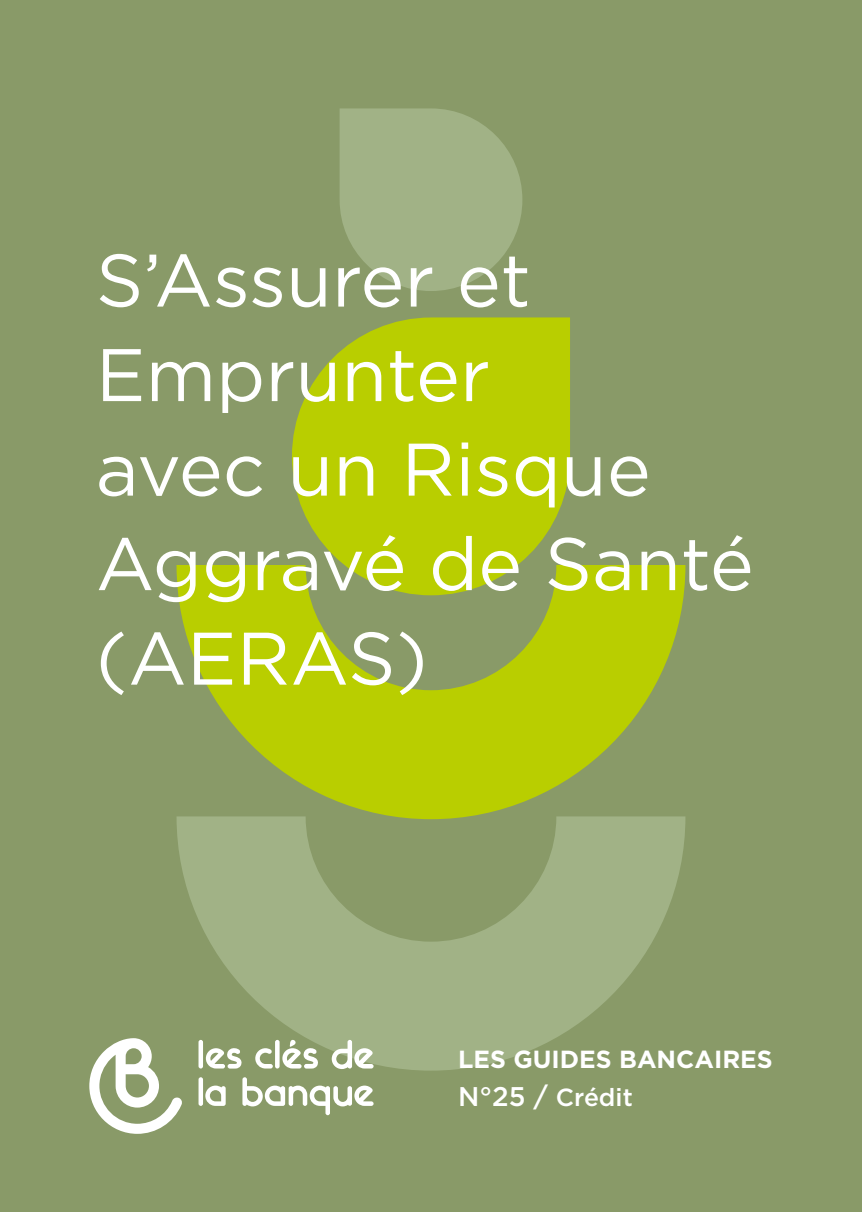
<style>
.page{position:relative;width:862px;height:1212px;background:#fff}
.page>*{position:absolute;margin:0;border:0;box-sizing:border-box;transform-origin:0 0}
.COUVERTURE_titre_long{font:74.25px/94.5px "Gotham";color:#fff}
.t1{font:700 24.75px "Gotham";color:#fff}
.t2{font:500 24.75px "Gotham";color:#fff}
.s1{font-size:27px}
</style>
<div class="page">
<div style="left:0;top:0;width:861px;height:1212px;background:#899a68"></div>
<svg style="left:176px;top:819px;width:509px;height:251px;fill:#a1b286"></svg>
<div style="left:339px;top:108px;width:183px;height:183px;background:#a1b286;border-radius:91px"></div>
<svg style="left:176px;top:565px;width:509px;height:254px;fill:#b9ce00"></svg>
<div style="left:292px;top:317px;width:277px;height:278px;background:#b9ce00;border-radius:139px"></div>
<svg style="left:89px;top:1038px;width:93px;height:96px"></svg>
<svg style="left:331px;top:1040px;width:42px;height:29px"></svg>
<svg style="left:206px;top:1048px;width:35px;height:20px"></svg>
<div style="left:198px;top:1040px;width:5px;height:28px;background:#fff;border-radius:2px"></div>
<svg style="left:242px;top:1077px;width:131px;height:38px"></svg>
<svg style="left:205px;top:1085px;width:20px;height:21px"></svg>
<div style="left:198px;top:1077px;width:5px;height:29px;background:#fff;border-radius:2px"></div>
<svg style="left:255px;top:1048px;width:18px;height:20px"></svg>
<hr style="left:275px;top:1040px;width:4px;height:28px;background:#fff;border-radius:2px">
<svg style="left:282px;top:1040px;width:36px;height:28px"></svg>
<p class="COUVERTURE_titre_long" style="left:96px;top:231px;width:659px">S’Assurer et<br>Emprunter<br>avec un Risque<br>Aggravé de Santé (AERAS)</p>
<p class="t1" style="left:458px;top:1042px;width:316px">LES GUIDES BANCAIRES</p>
<p class="t2" style="left:458px;top:1081px;width:176px"><span class="s1">N°25 /</span> Crédit</p>
</div>
